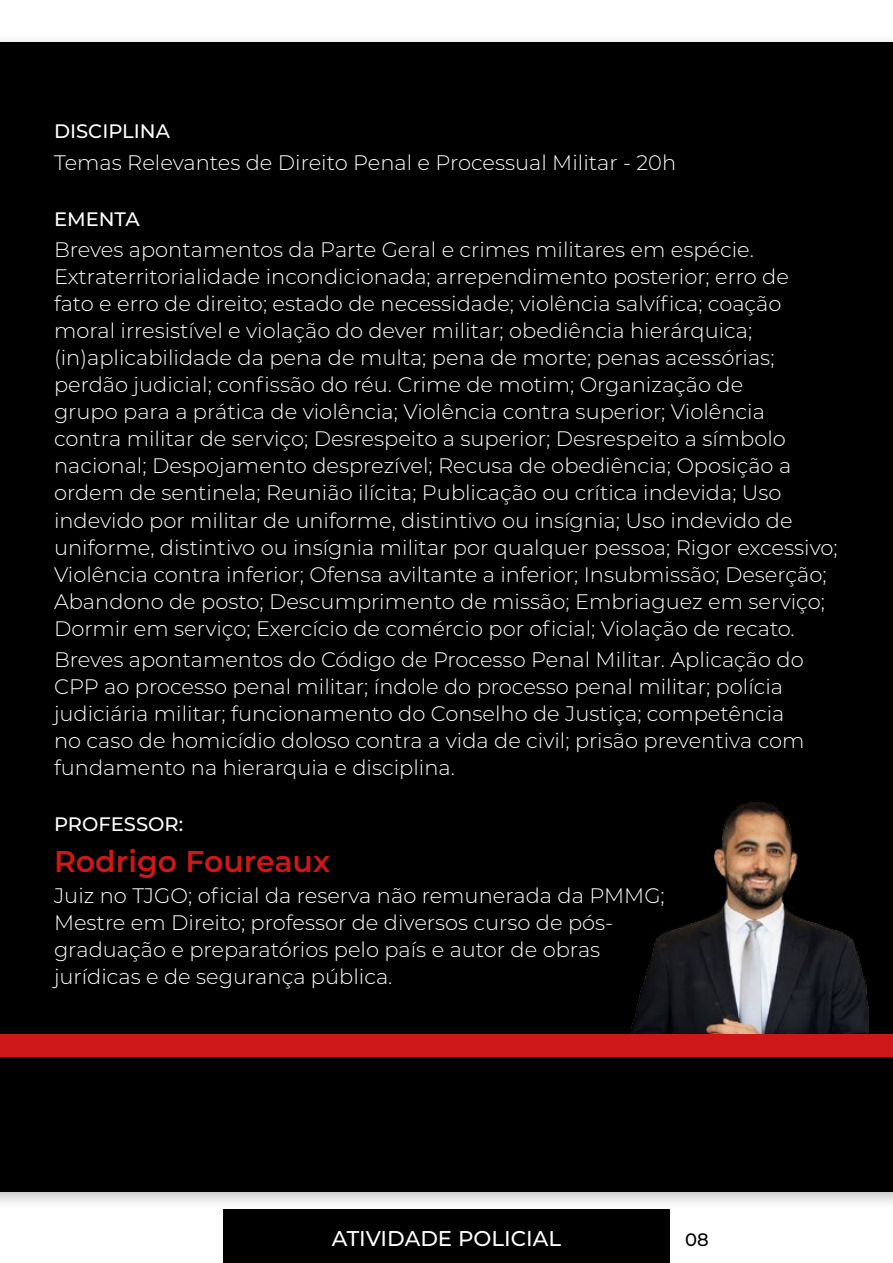
<style>
.page{position:relative;width:893px;height:1263px;background:#fff}
.page>*{position:absolute;margin:0;border:0;box-sizing:border-box;transform-origin:0 0}
.t1{font:600 30px "Montserrat";color:#cd1719}
.t2{font:500 21.3px "Montserrat";color:#fff}
.t3{font:300 21px/27px "Montserrat";color:#fff}
.t4{font:500 19.5px "Montserrat";color:#fff}
.t5{font:500 18px "Montserrat";color:#000}
</style>
<div class="page">
<div style="left:0;top:33px;width:893px;height:1177px;background:#000;opacity:.25"></div>
<div style="left:0;top:43px;width:893px;height:1148px;background:#000"></div>
<img style="left:630px;top:802px;width:238px;height:232px">
<div style="left:0;top:1034px;width:893px;height:23px;background:#cd1719"></div>
<div style="left:223px;top:1209px;width:447px;height:54px;background:#000"></div>
<p class="t4" style="left:54px;top:118px;width:118px">DISCIPLINA</p>
<p class="t3" style="left:54px;top:148px;width:624px">Temas Relevantes de Direito Penal e Processual Militar - 20h</p>
<p class="t4" style="left:54px;top:206px;width:87px">EMENTA</p>
<p class="t3" style="left:54px;top:236px;width:785px">Breves apontamentos da Parte Geral e crimes militares em espécie.<br>Extraterritorialidade incondicionada; arrependimento posterior; erro de<br>fato e erro de direito; estado de necessidade; violência salvífica; coação moral irresistível e violação do dever militar; obediência hierárquica; (in)aplicabilidade da pena de multa; pena de morte; penas acessórias; perdão judicial; confissão do réu. Crime de motim; Organização de<br>grupo para a prática de violência; Violência contra superior; Violência<br>contra militar de serviço; Desrespeito a superior; Desrespeito a símbolo nacional; Despojamento desprezível; Recusa de obediência; Oposição a ordem de sentinela; Reunião ilícita; Publicação ou crítica indevida; Uso indevido por militar de uniforme, distintivo ou insígnia; Uso indevido de uniforme, distintivo ou insígnia militar por qualquer pessoa; Rigor excessivo; Violência contra inferior; Ofensa aviltante a inferior; Insubmissão; Deserção; Abandono de posto; Descumprimento de missão; Embriaguez em serviço; Dormir em serviço; Exercício de comércio por oficial; Violação de recato.</p>
<p class="t3" style="left:54px;top:645px;width:752px">Breves apontamentos do Código de Processo Penal Militar. Aplicação do CPP ao processo penal militar; índole do processo penal militar; polícia judiciária militar; funcionamento do Conselho de Justiça; competência no caso de homicídio doloso contra a vida de civil; prisão preventiva com fundamento na hierarquia e disciplina.</p>
<p class="t4" style="left:54px;top:811px;width:131px">PROFESSOR:</p>
<h1 class="t1" style="left:54px;top:840px;width:278px">Rodrigo Foureaux</h1>
<p class="t3" style="left:54px;top:881px;width:612px">Juiz no TJGO; oficial da reserva não remunerada da PMMG; Mestre em Direito; professor de diversos curso de pós&shy;graduação e preparatórios pelo país e autor de obras jurídicas e de segurança pública.</p>
<p class="t2" style="left:332px;top:1224px;width:231px">ATIVIDADE POLICIAL</p>
<p class="t5" style="left:685px;top:1227px;width:25px">08</p>
</div>
